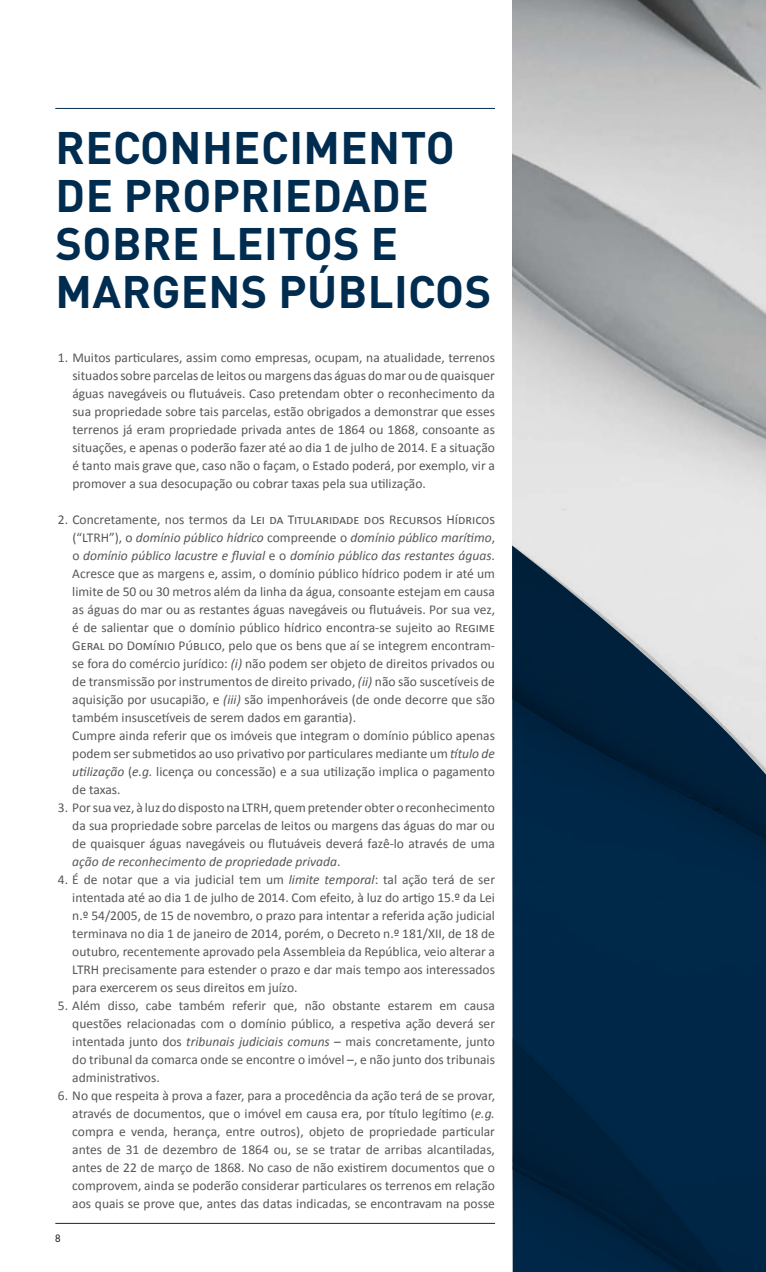
<style>
.page{position:relative;width:766px;height:1272px;background:#fff}
.page>*{position:absolute;margin:0;border:0;box-sizing:border-box;transform-origin:0 0}
.t1{font:700 45px/48px "DIN Pro";letter-spacing:.01em;color:#002c50}
.t2{font:13.5px/18px "Calibri";color:#575756;text-align:justify}
.t3{font:10.5px "DIN Pro";color:#000}
.s1{font-style:italic}
</style>
<div class="page">
<hr style="left:55px;top:1222px;width:440px;height:1px;background:#002c50">
<hr style="left:55px;top:108px;width:440px;height:1px;background:#002c50">
<img style="left:512px;top:0;width:253px;height:545px">
<svg style="left:512px;top:545px;width:253px;height:726px;background:#22415b"></svg>
<h1 class="t1" style="left:56px;top:121px;width:437px">RECONHECIMENTO<br>DE PROPRIEDADE<br>SOBRE LEITOS E<br>MARGENS PÚBLICOS</h1>
<p class="t2" style="left:72px;top:347px;width:424px;text-indent:-14px">1. Muitos particulares, assim como empresas, ocupam, na atualidade, terrenos situados sobre parcelas de leitos ou margens das águas do mar ou de quaisquer águas navegáveis ou flutuáveis. Caso pretendam obter o reconhecimento da sua propriedade sobre tais parcelas, estão obrigados a demonstrar que esses terrenos já eram propriedade privada antes de 1864 ou 1868, consoante as situações, e apenas o poderão fazer até ao dia 1 de julho de 2014. E a situação é tanto mais grave que, caso não o façam, o Estado poderá, por exemplo, vir a promover a sua desocupação ou cobrar taxas pela sua utilização.</p>
<p class="t2" style="left:72px;top:509px;width:424px;text-align:left;text-indent:-14px">2. Concretamente, nos termos da Lei da Titularidade dos Recursos Hídricos (“LTRH”), o <span class="s1">domínio público hídrico</span> compreende o <span class="s1">domínio público marítimo</span>, o <span class="s1">domínio público lacustre e fluvial</span> e o <span class="s1">domínio público das restantes águas</span>.<br>Acresce que as margens e, assim, o domínio público hídrico podem ir até um limite de 50 ou 30 metros além da linha da água, consoante estejam em causa as águas do mar ou as restantes águas navegáveis ou flutuáveis. Por sua vez, é de salientar que o domínio público hídrico encontra-se sujeito ao Regime Geral do Domínio Público, pelo que os bens que aí se integrem encontram&shy;se fora do comércio jurídico: <span class="s1">(i)</span> não podem ser objeto de direitos privados ou de transmissão por instrumentos de direito privado, <span class="s1">(ii)</span> não são suscetíveis de aquisição por usucapião, e <span class="s1">(iii)</span> são impenhoráveis (de onde decorre que são também insuscetíveis de serem dados em garantia).<br>Cumpre ainda referir que os imóveis que integram o domínio público apenas podem ser submetidos ao uso privativo por particulares mediante um <span class="s1">título de utilização</span> (<span class="s1">e.g.</span> licença ou concessão) e a sua utilização implica o pagamento de taxas.</p>
<p class="t2" style="left:72px;top:797px;width:424px;text-indent:-14px">3. Por sua vez, à luz do disposto na LTRH, quem pretender obter o reconhecimento da sua propriedade sobre parcelas de leitos ou margens das águas do mar ou de quaisquer águas navegáveis ou flutuáveis deverá fazê-lo através de uma <span class="s1">ação de reconhecimento de propriedade privada</span>.</p>
<p class="t2" style="left:72px;top:869px;width:424px;text-indent:-14px">4. É de notar que a via judicial tem um <span class="s1">limite temporal</span>: tal ação terá de ser intentada até ao dia 1 de julho de 2014. Com efeito, à luz do artigo 15.º da Lei n.º 54/2005, de 15 de novembro, o prazo para intentar a referida ação judicial terminava no dia 1 de janeiro de 2014, porém, o Decreto n.º 181/XII, de 18 de outubro, recentemente aprovado pela Assembleia da República, veio alterar a LTRH precisamente para estender o prazo e dar mais tempo aos interessados para exercerem os seus direitos em juízo.</p>
<p class="t2" style="left:72px;top:995px;width:424px;text-indent:-14px">5. Além disso, cabe também referir que, não obstante estarem em causa questões relacionadas com o domínio público, a respetiva ação deverá ser intentada junto dos <span class="s1">tribunais judiciais comuns</span> – mais concretamente, junto do tribunal da comarca onde se encontre o imóvel –, e não junto dos tribunais administrativos.</p>
<p class="t2" style="left:72px;top:1085px;width:424px;text-indent:-14px">6. No que respeita à prova a fazer, para a procedência da ação terá de se provar, através de documentos, que o imóvel em causa era, por título legítimo (<span class="s1">e.g. </span>compra e venda, herança, entre outros), objeto de propriedade particular antes de 31 de dezembro de 1864 ou, se se tratar de arribas alcantiladas, antes de 22 de março de 1868. No caso de não existirem documentos que o comprovem, ainda se poderão considerar particulares os terrenos em relação aos quais se prove que, antes das datas indicadas, se encontravam na posse</p>
<p class="t3" style="left:55px;top:1230px;width:7px">8</p>
</div>
